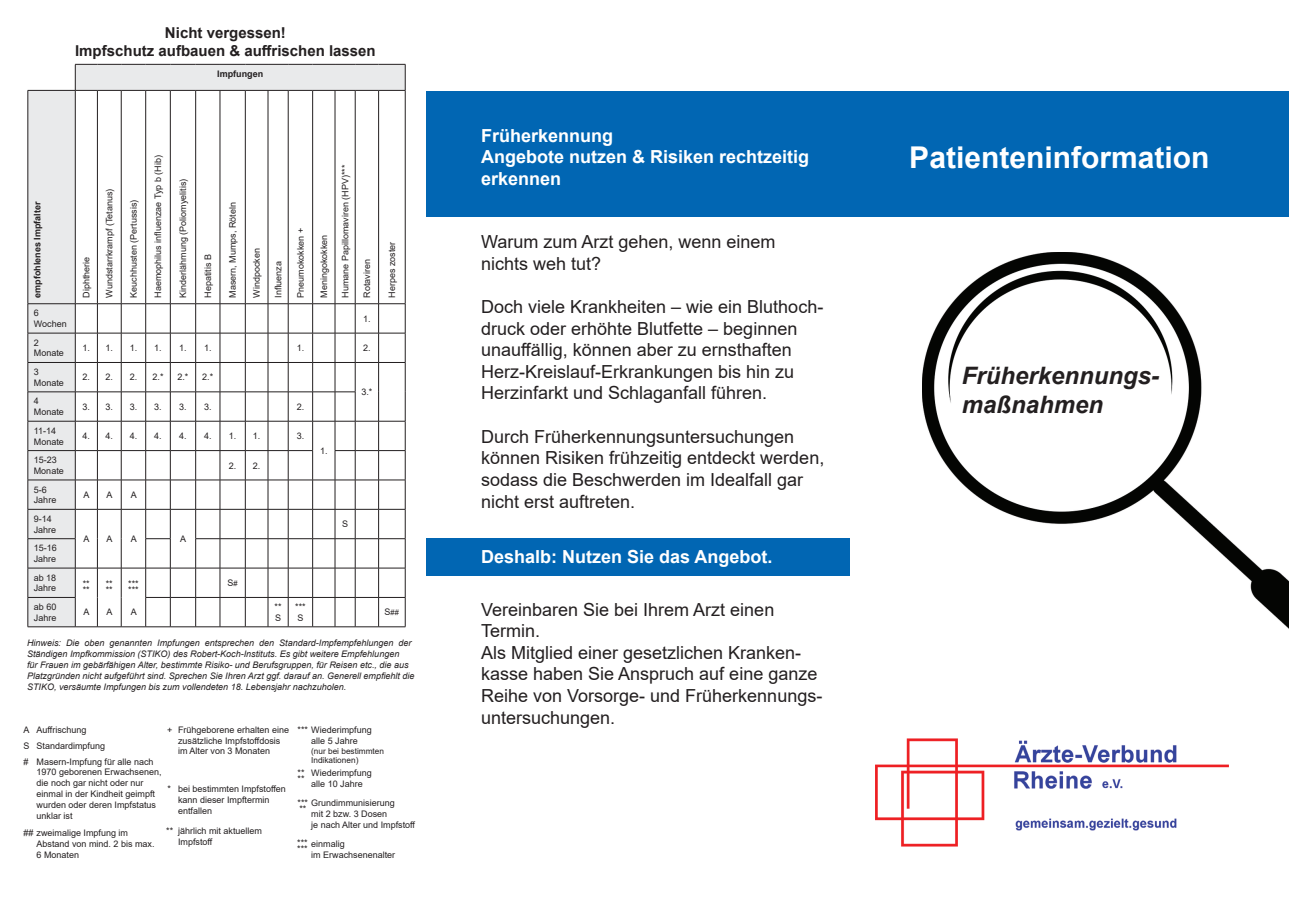
<style>
.page{position:relative;width:1289px;height:919px;background:#fff}
.page>*{position:absolute;margin:0;border:0;box-sizing:border-box;transform-origin:0 0}
.t1{font:700 30px "Arial";color:#fff}
.t2{font:italic 700 24px/28.8px "Arial";color:#231f20}
.t3{font:18px/21.6px "Arial";color:#231f20}
.t4{font:700 18px/21.6px "Arial";color:#fff}
.t5{font:700 15px/18px "Arial";color:#231f20;text-align:center}
.t6{font:9px/10.8px "Arial";color:#231f20}
.t7{font:italic 9px/10.8px "Arial";color:#231f20}
.t8{font:700 9px "Arial";color:#231f20}
.t9{font:8.25px/9.9px "Arial";color:#231f20}
.t10{font:7.5px "Arial";color:#231f20}
.s1{font-size:7.5px}
.s2{font-size:9px}
</style>
<div class="page">
<div style="left:426px;top:91px;width:862px;height:125px;background:#0166b3"></div>
<img style="left:922px;top:252px;width:366px;height:376px">
<div style="left:426px;top:538px;width:424px;height:37px;background:#0166b3"></div>
<img style="left:875px;top:738px;width:353px;height:108px">
<svg style="left:28px;top:64px;width:377px;height:239px"></svg>
<hr style="left:28px;top:90px;width:47px;height:1px;background:#231f20">
<hr style="left:28px;top:91px;width:1px;height:212px;background:#231f20">
<hr style="left:75px;top:91px;width:1px;height:212px;background:#231f20">
<hr style="left:97px;top:91px;width:1px;height:212px;background:#231f20">
<hr style="left:121px;top:91px;width:1px;height:212px;background:#231f20">
<hr style="left:145px;top:91px;width:1px;height:212px;background:#231f20">
<hr style="left:170px;top:91px;width:1px;height:212px;background:#231f20">
<hr style="left:195px;top:91px;width:1px;height:212px;background:#231f20">
<hr style="left:220px;top:91px;width:1px;height:212px;background:#231f20">
<hr style="left:245px;top:91px;width:1px;height:212px;background:#231f20">
<hr style="left:268px;top:91px;width:1px;height:212px;background:#231f20">
<hr style="left:288px;top:91px;width:1px;height:212px;background:#231f20">
<hr style="left:312px;top:91px;width:1px;height:212px;background:#231f20">
<hr style="left:335px;top:91px;width:1px;height:212px;background:#231f20">
<hr style="left:355px;top:91px;width:1px;height:212px;background:#231f20">
<svg style="left:75px;top:64px;width:331px;height:27px;background:#dadbdc"></svg>
<hr style="left:378px;top:91px;width:1px;height:212px;background:#231f20">
<hr style="left:405px;top:91px;width:1px;height:212px;background:#231f20">
<svg style="left:28px;top:303px;width:378px;height:324px"></svg>
<h3 class="t5" style="left:75px;top:24px;width:302px">Nicht vergessen!<br>Impfschutz aufbauen &amp; auffrischen lassen</h3>
<p class="t8" style="left:217px;top:67px;width:47px">Impfungen</p>
<p class="t8" style="left:31px;top:298px;width:98px;rotate:-90deg">empfohlenes Impfalter</p>
<p class="t6" style="left:81px;top:298px;width:43px;rotate:-90deg">Diphtherie</p>
<p class="t6" style="left:104px;top:298px;width:110px;rotate:-90deg">Wundstarrkrampf (Tetanus)</p>
<p class="t6" style="left:128px;top:298px;width:100px;rotate:-90deg">Keuchhusten (Pertussis)</p>
<p class="t6" style="left:153px;top:298px;width:144px;rotate:-90deg">Haemophilus influenzae Typ b (Hib)</p>
<p class="t6" style="left:178px;top:298px;width:121px;rotate:-90deg">Kinderlähmung (Poliomyelitis)</p>
<p class="t6" style="left:202px;top:298px;width:45px;rotate:-90deg">Hepatitis B</p>
<p class="t6" style="left:227px;top:298px;width:97px;rotate:-90deg">Masern, Mumps, Röteln</p>
<p class="t6" style="left:251px;top:298px;width:51px;rotate:-90deg">Windpocken</p>
<p class="t6" style="left:273px;top:298px;width:38px;rotate:-90deg">Influenza</p>
<p class="t6" style="left:295px;top:298px;width:71px;rotate:-90deg">Pneumokokken +</p>
<p class="t6" style="left:318px;top:298px;width:65px;rotate:-90deg">Meningokokken</p>
<p class="t6" style="left:340px;top:298px;width:135px;rotate:-90deg">Humane Papillomaviren (HPV)***</p>
<p class="t6" style="left:361px;top:298px;width:40px;rotate:-90deg">Rotaviren</p>
<p class="t6" style="left:34px;top:307px;width:34px">6<br>Wochen</p>
<p class="t6" style="left:363px;top:313px;width:9px">1.</p>
<p class="t6" style="left:34px;top:337px;width:32px">2<br>Monate</p>
<p class="t6" style="left:83px;top:342px;width:32px">1. 1.</p>
<p class="t6" style="left:130px;top:342px;width:34px">1. 1.</p>
<p class="t6" style="left:179px;top:342px;width:34px">1. 1.</p>
<p class="t6" style="left:297px;top:342px;width:9px">1.</p>
<p class="t6" style="left:363px;top:342px;width:9px">2.</p>
<p class="t6" style="left:34px;top:366px;width:32px">3<br>Monate</p>
<p class="t6" style="left:83px;top:372px;width:32px">2. 2.</p>
<p class="t6" style="left:130px;top:372px;width:35px">2. 2.*</p>
<p class="t6" style="left:177px;top:372px;width:13px">2.*</p>
<p class="t6" style="left:202px;top:372px;width:13px">2.*</p>
<p class="t6" style="left:361px;top:386px;width:13px">3.*</p>
<p class="t6" style="left:34px;top:396px;width:32px">4<br>Monate</p>
<p class="t6" style="left:83px;top:401px;width:32px">3. 3.</p>
<p class="t6" style="left:130px;top:401px;width:34px">3. 3.</p>
<p class="t6" style="left:179px;top:401px;width:34px">3. 3.</p>
<p class="t6" style="left:297px;top:401px;width:9px">2.</p>
<p class="t6" style="left:34px;top:425px;width:32px">11-14<br>Monate</p>
<p class="t6" style="left:83px;top:430px;width:32px">4. 4.</p>
<p class="t6" style="left:130px;top:430px;width:34px">4. 4.</p>
<p class="t6" style="left:179px;top:430px;width:34px">4. 4.</p>
<p class="t6" style="left:229px;top:430px;width:33px">1. 1.</p>
<p class="t6" style="left:297px;top:430px;width:9px">3.</p>
<p class="t6" style="left:320px;top:445px;width:9px">1.</p>
<p class="t6" style="left:34px;top:454px;width:32px">15-23<br>Monate</p>
<p class="t6" style="left:229px;top:460px;width:33px">2. 2.</p>
<p class="t6" style="left:34px;top:484px;width:24px">5-6<br>Jahre</p>
<p class="t6" style="left:84px;top:489px;width:8px">A</p>
<p class="t6" style="left:107px;top:489px;width:8px">A</p>
<p class="t6" style="left:131px;top:489px;width:8px">A</p>
<p class="t6" style="left:34px;top:513px;width:24px">9-14<br>Jahre</p>
<p class="t6" style="left:84px;top:533px;width:8px">A</p>
<p class="t6" style="left:106px;top:533px;width:8px">A</p>
<p class="t6" style="left:131px;top:533px;width:8px">A</p>
<p class="t6" style="left:180px;top:533px;width:8px">A</p>
<p class="t6" style="left:342px;top:518px;width:8px">S</p>
<p class="t6" style="left:386px;top:298px;width:58px;rotate:-90deg">Herpes zoster</p>
<p class="t6" style="left:34px;top:542px;width:25px">15-16<br>Jahre</p>
<p class="t6" style="left:34px;top:572px;width:24px">ab 18<br>Jahre</p>
<p class="t6" style="left:83px;top:578px;width:9px">**</p>
<p class="t6" style="left:227px;top:577px;width:12px">S<span class="s1">#</span></p>
<p class="t6" style="left:106px;top:578px;width:9px">**</p>
<p class="t6" style="left:106px;top:584px;width:9px">**</p>
<p class="t6" style="left:106px;top:606px;width:8px">A</p>
<p class="t6" style="left:128px;top:578px;width:12px">***</p>
<p class="t6" style="left:128px;top:584px;width:12px">***</p>
<p class="t6" style="left:131px;top:606px;width:8px">A</p>
<p class="t6" style="left:83px;top:584px;width:9px">**</p>
<p class="t6" style="left:84px;top:606px;width:8px">A</p>
<p class="t6" style="left:34px;top:601px;width:24px">ab 60<br>Jahre</p>
<p class="t6" style="left:274px;top:601px;width:9px">**<br>S</p>
<p class="t6" style="left:295px;top:601px;width:12px">***<br>S</p>
<p class="t10" style="left:384px;top:607px;width:16px"><span class="s2">S</span>##</p>
<p class="t7" style="left:27px;top:638px;width:389px">Hinweis: Die oben genannten Impfungen entsprechen den Standard-Impfempfehlungen der Ständigen Impfkommission (STIKO) des Robert-Koch-Instituts. Es gibt weitere Empfehlungen<br>für Frauen im gebärfähigen Alter, bestimmte Risiko- und Berufsgruppen, für Reisen etc., die aus Platzgründen nicht aufgeführt sind. Sprechen Sie Ihren Arzt ggf. darauf an. Generell empfiehlt die STIKO, versäumte Impfungen bis zum vollendeten 18. Lebensjahr nachzuholen.</p>
<p class="t6" style="left:23px;top:721px;width:83px;line-height:16.5px">A Auffrischung<br>S Standardimpfung</p>
<p class="t6" style="left:36px;top:756px;width:127px">Masern-Impfung für alle nach<br>1970 geborenen Erwachsenen, die noch gar nicht oder nur einmal in der Kindheit geimpft wurden oder deren Impfstatus unklar ist</p>
<p class="t6" style="left:311px;top:724px;width:62px;text-indent:-144px">+ Frühgeborene erhalten eine *** Wiederimpfung alle 5 Jahre</p>
<p class="t9" style="left:311px;top:745px;width:74px">(nur bei bestimmten<br>Indikationen)</p>
<p class="t6" style="left:297px;top:767px;width:9px">**</p>
<p class="t6" style="left:297px;top:773px;width:9px">**</p>
<p class="t6" style="left:311px;top:767px;width:62px">Wiederimpfung alle 10 Jahre</p>
<p class="t6" style="left:297px;top:797px;width:99px">*** Grundimmunisierung</p>
<p class="t6" style="left:299px;top:803px;width:9px">**</p>
<p class="t6" style="left:311px;top:808px;width:106px">mit 2 bzw. 3 Dosen<br>je nach Alter und Impfstoff</p>
<p class="t6" style="left:297px;top:838px;width:49px">*** einmalig</p>
<p class="t6" style="left:297px;top:843px;width:12px">***</p>
<p class="t6" style="left:311px;top:849px;width:86px">im Erwachsenenalter</p>
<p class="t6" style="left:178px;top:735px;width:104px">zusätzliche Impfstoffdosis im Alter von 3 Monaten</p>
<p class="t6" style="left:178px;top:783px;width:109px">bei bestimmten Impfstoffen kann dieser Impftermin entfallen</p>
<p class="t6" style="left:23px;top:756px;width:7px">#</p>
<p class="t6" style="left:167px;top:783px;width:5px">*</p>
<p class="t6" style="left:166px;top:825px;width:9px">**</p>
<p class="t6" style="left:23px;top:827px;width:106px">## zweimalige Impfung im</p>
<p class="t6" style="left:178px;top:825px;width:86px">jährlich mit aktuellem<br>Impfstoff</p>
<p class="t6" style="left:36px;top:838px;width:120px">Abstand von mind. 2 bis max.<br>6 Monaten</p>
<h3 class="t4" style="left:481px;top:125px;width:329px">Früherkennung<br>Angebote nutzen &amp; Risiken rechtzeitig erkennen</h3>
<h3 class="t3" style="left:481px;top:231px;width:296px">Warum zum Arzt gehen, wenn einem nichts weh tut?</h3>
<h3 class="t3" style="left:481px;top:296px;width:344px">Doch viele Krankheiten – wie ein Bluthoch&shy;druck oder erhöhte Blutfette – beginnen unauffällig, können aber zu ernsthaften Herz-Kreislauf-Erkrankungen bis hin zu Herzinfarkt und Schlaganfall führen.</h3>
<h3 class="t3" style="left:481px;top:425px;width:345px">Durch Früherkennungsuntersuchungen können Risiken frühzeitig entdeckt werden, sodass die Beschwerden im Idealfall gar nicht erst auftreten.</h3>
<h3 class="t4" style="left:481px;top:546px;width:293px">Deshalb: Nutzen Sie das Angebot.</h3>
<h3 class="t3" style="left:481px;top:598px;width:343px">Vereinbaren Sie bei Ihrem Arzt einen<br>Termin.<br>Als Mitglied einer gesetzlichen Kranken&shy;kasse haben Sie Anspruch auf eine ganze<br>Reihe von Vorsorge- und Früherkennungs&shy;untersuchungen.</h3>
<h1 class="t1" style="left:909px;top:136px;width:302px">Patienteninformation</h1>
<h2 class="t2" style="left:961px;top:362px;width:199px">Früherkennungs&shy;maßnahmen</h2>
</div>
